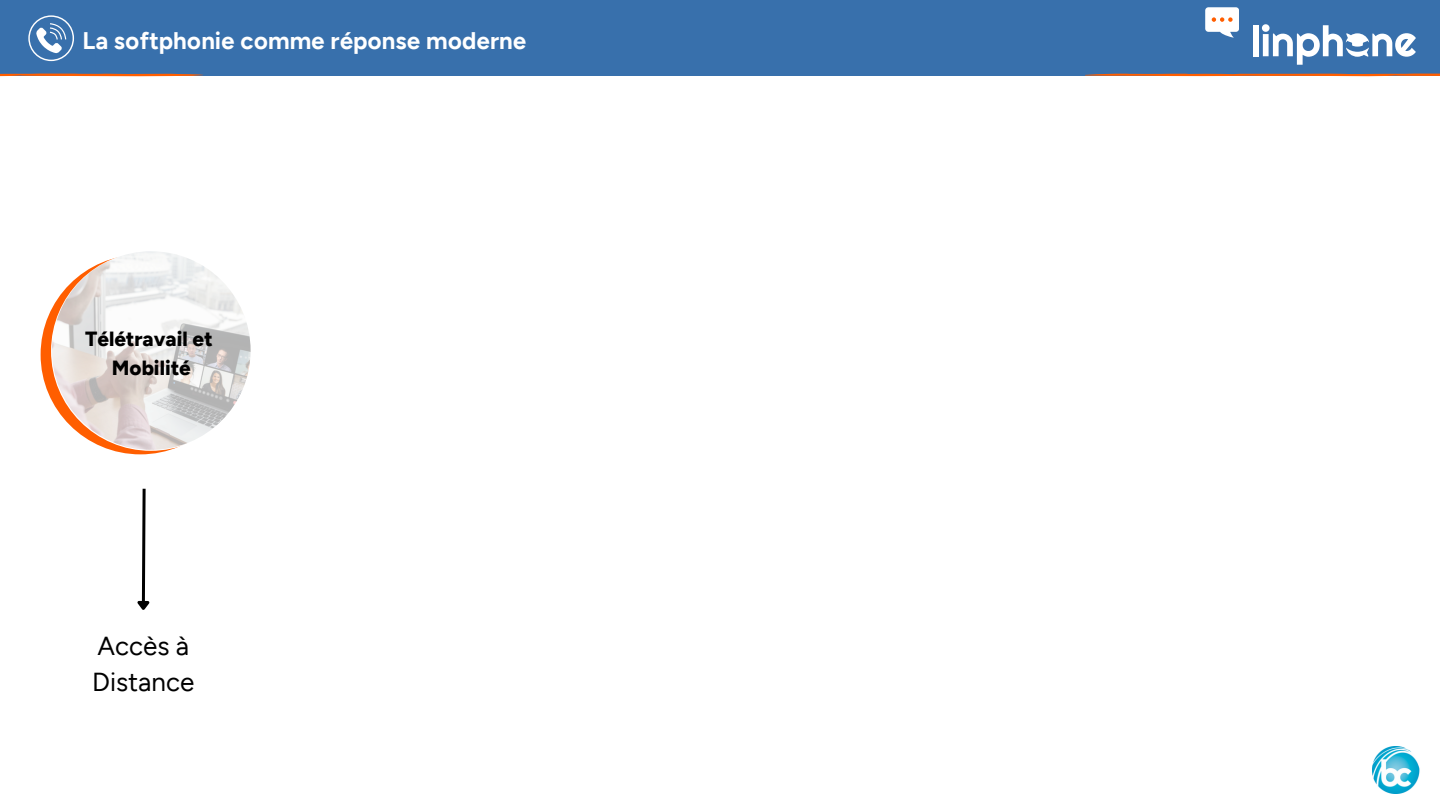
<style>
.page{position:relative;width:1440px;height:810px;background:#fff}
.page>*{position:absolute;margin:0;border:0;box-sizing:border-box;transform-origin:0 0}
.t1{font:26px/36px "Figtree";color:#000}
.t2{font:700 24px "Figtree";color:#fff}
.t3{font:800 20.5px "Figtree";color:#000}
</style>
<div class="page">
<img style="left:1372px;top:747px;width:48px;height:47px">
<svg style="left:41px;top:255px;width:199px;height:199px;background:#fe6d19"></svg>
<img style="left:52px;top:251px;width:199px;height:199px;border-radius:50%">
<div style="left:0;top:0;width:1440px;height:76px;background:#3870ac"></div>
<svg style="left:1085px;top:74px;width:355px;height:2px"></svg>
<svg style="left:28px;top:15px;width:46px;height:46px"></svg>
<svg style="left:0;top:74px;width:203px;height:2px"></svg>
<svg style="left:1205px;top:7px;width:34px;height:31px"></svg>
<div style="left:1253px;top:25px;width:6px;height:31px;background:#fff"></div>
<svg style="left:1262px;top:24px;width:154px;height:41px"></svg>
<svg style="left:137px;top:488px;width:13px;height:122px"></svg>
<p class="t2" style="left:82px;top:25px;width:445px">La softphonie comme réponse moderne</p>
<p class="t3" style="left:85px;top:326px;width:129px">Télétravail et</p>
<p class="t3" style="left:112px;top:354px;width:80px">Mobilité</p>
<h1 class="t1" style="left:92px;top:627px;width:104px">Accès à<br>Distance</h1>
</div>
